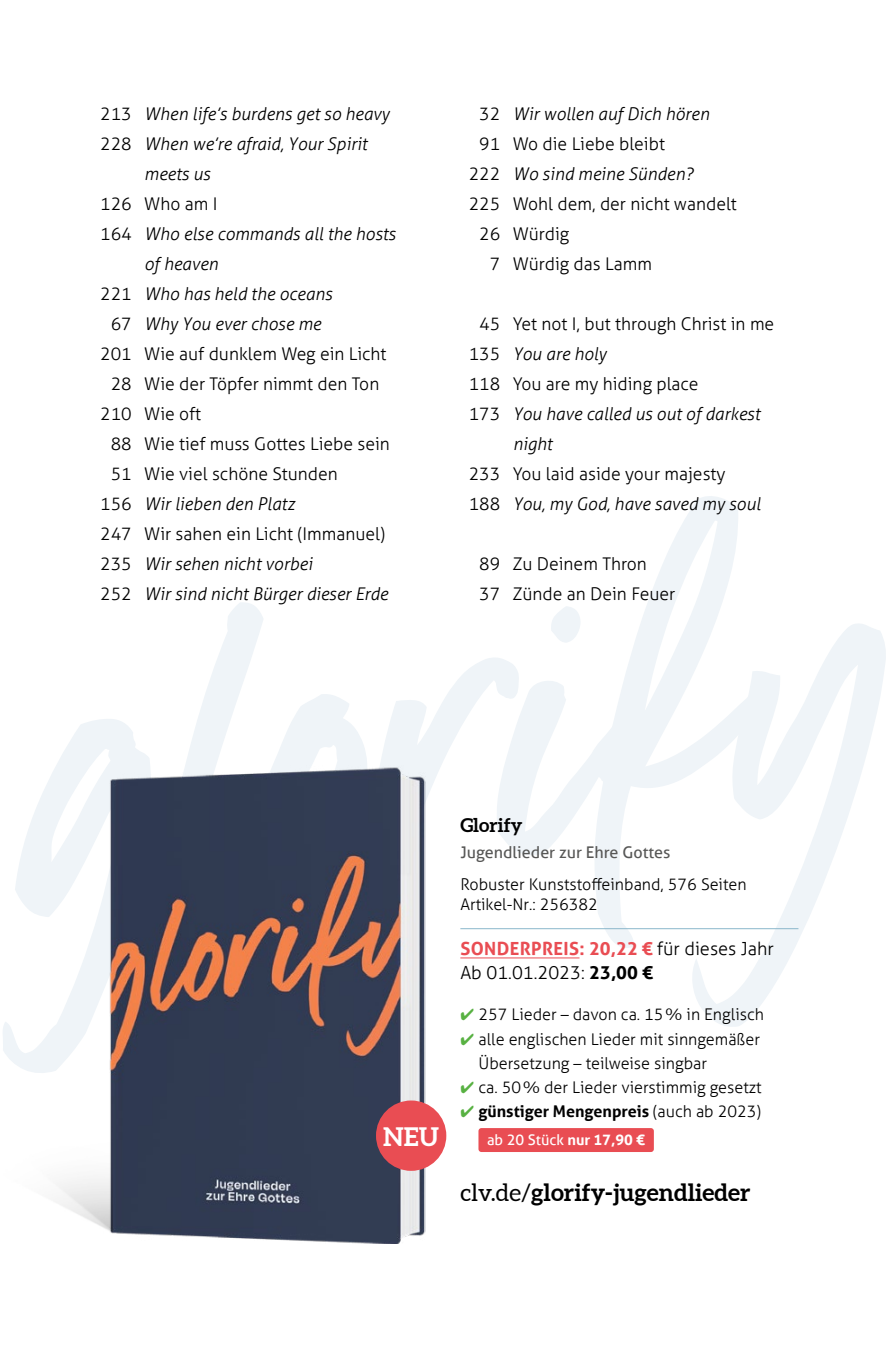
<style>
.page{position:relative;width:886px;height:1347px;background:#fff}
.page>*{position:absolute;margin:0;border:0;box-sizing:border-box;transform-origin:0 0}
.t1{font:700 26px "Aleo";color:#fff}
.t2{font:700 24px "Aleo";color:#000}
.t3{font:700 19.25px "Aleo";color:#000}
.t4{font:300 18.25px/24.2px "Aller";color:#000}
.t5{font:300 17.5px/30px "Aller";color:#000}
.t6{font:italic 300 17.5px "Aller";color:#000}
.t7{font:300 16px/20.2px "Aller";color:#000}
.t8{font:700 16px "Aller";color:#000}
.t9{font:16px "Aller";color:#575756}
.t10{font:14.75px "Aller";color:#fff}
.s1{font-style:normal}
.s2{font-style:italic}
.s3{font-weight:700;color:#e94d53}
.s4{font-weight:700}
.s5{color:#58b142}
.s6{font-weight:300}
.s7{font-weight:400}
</style>
<div class="page">
<svg style="left:3px;top:719px;width:147px;height:354px"></svg>
<svg style="left:185px;top:602px;width:401px;height:253px"></svg>
<svg style="left:586px;top:496px;width:152px;height:452px"></svg>
<svg style="left:691px;top:623px;width:195px;height:404px"></svg>
<img style="left:109px;top:765px;width:317px;height:478px">
<img style="left:55px;top:1125px;width:57px;height:108px">
<hr style="left:460px;top:928px;width:338px;height:1px;background:#8bb7cb">
<hr style="left:460px;top:957px;width:119px;height:1px;background:#e94d53">
<div style="left:478px;top:1128px;width:176px;height:24px;background:#e94d53;border-radius:3px"></div>
<div style="left:376px;top:1100px;width:70px;height:70px;background:#e94d53;border-radius:50%"></div>
<p class="t6" style="left:100px;top:103px;width:291px"><span class="s1">213</span> When life’s burdens get so heavy</p>
<p class="t6" style="left:100px;top:133px;width:268px"><span class="s1">228</span> When we’re afraid, Your Spirit</p>
<p class="t6" style="left:144px;top:163px;width:68px">meets us</p>
<p class="t5" style="left:100px;top:189px;width:119px">126 Who am I</p>
<p class="t6" style="left:100px;top:223px;width:297px"><span class="s1">164</span> Who else commands all the hosts</p>
<p class="t6" style="left:144px;top:253px;width:76px">of heaven</p>
<p class="t6" style="left:100px;top:283px;width:233px"><span class="s1">221</span> Who has held the oceans</p>
<p class="t6" style="left:111px;top:313px;width:212px"><span class="s1">67</span> Why You ever chose me</p>
<p class="t5" style="left:100px;top:339px;width:288px">201 Wie auf dunklem Weg ein Licht</p>
<p class="t5" style="left:111px;top:369px;width:270px">28 Wie der Töpfer nimmt den Ton</p>
<p class="t5" style="left:100px;top:399px;width:102px">210 Wie oft</p>
<p class="t5" style="left:111px;top:429px;width:281px">88 Wie tief muss Gottes Liebe sein</p>
<p class="t5" style="left:111px;top:459px;width:229px">51 Wie viel schöne Stunden</p>
<p class="t6" style="left:100px;top:493px;width:196px"><span class="s1">156</span> Wir lieben den Platz</p>
<p class="t5" style="left:100px;top:519px;width:286px">247 Wir sahen ein Licht (Immanuel)</p>
<p class="t6" style="left:100px;top:553px;width:214px"><span class="s1">235</span> Wir sehen nicht vorbei</p>
<p class="t6" style="left:100px;top:583px;width:289px"><span class="s1">252</span> Wir sind nicht Bürger dieser Erde</p>
<p class="t6" style="left:479px;top:103px;width:232px"><span class="s1">32</span> Wir wollen auf Dich hören</p>
<p class="t5" style="left:479px;top:129px;width:187px">91 Wo die Liebe bleibt</p>
<p class="t6" style="left:469px;top:163px;width:226px"><span class="s1">222</span> Wo sind meine Sünden?</p>
<p class="t5" style="left:469px;top:189px;width:270px">225 Wohl dem, der nicht wandelt</p>
<p class="t5" style="left:479px;top:219px;width:91px">26 Würdig</p>
<p class="t5" style="left:490px;top:249px;width:164px">7 Würdig das Lamm</p>
<p class="t5" style="left:479px;top:309px;width:296px">45 Yet not I, but through Christ in me</p>
<p class="t6" style="left:469px;top:343px;width:139px"><span class="s1">135</span> You are holy</p>
<p class="t5" style="left:469px;top:369px;width:231px">118 You are my hiding place</p>
<p class="t6" style="left:469px;top:403px;width:293px"><span class="s1">173</span> You have called us out of darkest</p>
<p class="t6" style="left:513px;top:433px;width:41px">night</p>
<p class="t5" style="left:469px;top:459px;width:293px">233 You laid aside your majesty<br>188 <span class="s2">You, my God, have saved my soul</span></p>
<p class="t5" style="left:479px;top:549px;width:197px">89 Zu Deinem Thron<br>37 Zünde an Dein Feuer</p>
<p class="t3" style="left:460px;top:813px;width:64px">Glorify</p>
<p class="t9" style="left:460px;top:842px;width:212px">Jugendlieder zur Ehre Gottes</p>
<p class="t7" style="left:460px;top:874px;width:288px">Robuster Kunststoffeinband, 576 Seiten<br>Artikel-Nr.: 256382</p>
<p class="t4" style="left:460px;top:936px;width:315px"><span class="s3">SONDERPREIS: 20,22 €</span> für dieses Jahr<br>Ab 01.01.2023: <span class="s4">23,00 €</span></p>
<p class="t7" style="left:460px;top:1004px;width:305px"><span class="s5">✔</span> 257 Lieder – davon ca. 15% in Englisch</p>
<p class="t7" style="left:478px;top:1026px;width:283px;line-height:24.2px;text-indent:-18px"><span class="s5">✔</span> alle englischen Lieder mit sinngemäßer<br>Übersetzung – teilweise singbar</p>
<p class="t7" style="left:460px;top:1077px;width:303px"><span class="s5">✔</span> ca. 50% der Lieder vierstimmig gesetzt</p>
<p class="t8" style="left:460px;top:1101px;width:302px"><span class="s5">✔</span> günstiger Mengenpreis <span class="s6">(auch ab 2023)</span></p>
<h1 class="t1" style="left:383px;top:1120px;width:57px">NEU</h1>
<p class="t10" style="left:487px;top:1131px;width:159px">ab 20 Stück <span class="s4">nur 17,90 €</span></p>
<h2 class="t2" style="left:460px;top:1178px;width:292px"><span class="s7">clv.de/</span>glorify-jugendlieder</h2>
</div>
